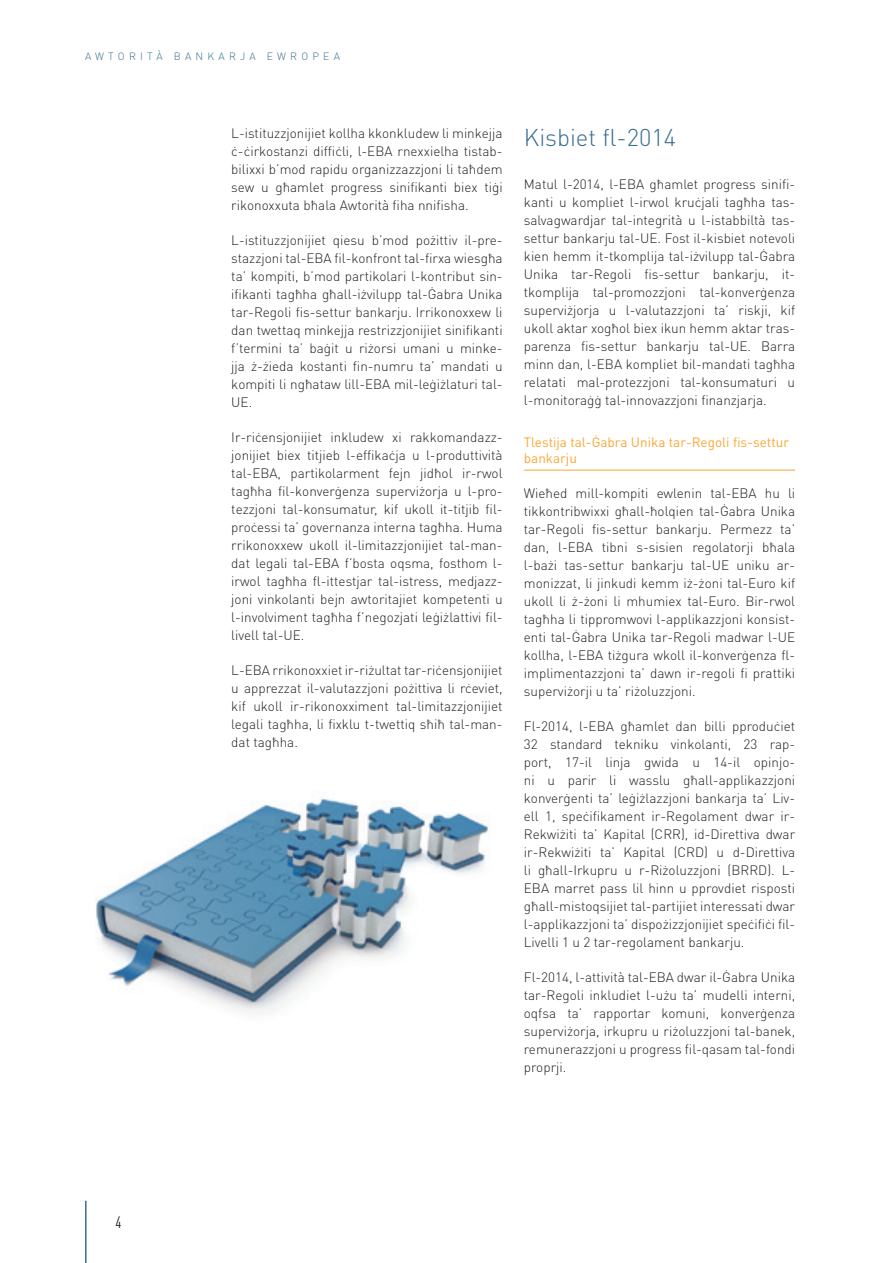
<style>
.page{position:relative;width:893px;height:1263px;background:#fff}
.page>*{position:absolute;margin:0;border:0;box-sizing:border-box;transform-origin:0 0}
.title2{font:300 24px "DIN Pro";color:#386e8f}
.t1{font:condensed 16.5px "DIN Pro";color:#231f20}
.body{font:300 13.5px/18px "DIN Pro";color:#231f20;text-align:justify}
.title4{font:13.5px/16.2px "DIN Pro";color:#faa633}
.t2{font:300 10.5px "DIN Pro";letter-spacing:.4em;color:#386e8f}
</style>
<div class="page">
<hr style="left:85px;top:1201px;width:2px;height:62px;background:#386e8f">
<hr style="left:524px;top:470px;width:271px;height:1px;background:#faa633">
<img style="left:95px;top:798px;width:395px;height:216px">
<p class="t2" style="left:85px;top:49px;width:257px">AWTORITÀ BANKARJA EWROPEA</p>
<p class="body" style="left:231px;top:123px;width:273px">L-istituzzjonijiet kollha kkonkludew li minkejja ċ-ċirkostanzi diffiċli, l-EBA rnexxielha tistab&shy;bilixxi b’mod rapidu organizzazzjoni li taħdem sew u għamlet progress sinifikanti biex tiġi rikonoxxuta bħala Awtorità fiha nnifisha.</p>
<p class="body" style="left:231px;top:230px;width:273px">L-istituzzjonijiet qiesu b’mod pożittiv il-pre&shy;stazzjoni tal-EBA fil-konfront tal-firxa wiesgħa ta’ kompiti, b’mod partikolari l-kontribut sin&shy;ifikanti tagħha għall-iżvilupp tal-Ġabra Unika tar-Regoli fis-settur bankarju. Irrikonoxxew li dan twettaq minkejja restrizzjonijiet sinifikanti f’termini ta’ baġit u riżorsi umani u minke&shy;jja ż-żieda kostanti fin-numru ta’ mandati u kompiti li ngħataw lill-EBA mil-leġiżlaturi tal-UE.</p>
<p class="body" style="left:231px;top:427px;width:273px">Ir-riċensjonijiet inkludew xi rakkomandazz&shy;jonijiet biex titjieb l-effikaċja u l-produttività tal-EBA, partikolarment fejn jidħol ir-rwol tagħha fil-konverġenza superviżorja u l-pro&shy;tezzjoni tal-konsumatur, kif ukoll it-titjib fil&shy;proċessi ta’ governanza interna tagħha. Huma rrikonoxxew ukoll il-limitazzjonijiet tal-man&shy;dat legali tal-EBA f’bosta oqsma, fosthom l&shy;irwol tagħha fl-ittestjar tal-istress, medjazz&shy;joni vinkolanti bejn awtoritajiet kompetenti u l-involviment tagħha f’negozjati leġiżlattivi fil&shy;livell tal-UE.</p>
<p class="body" style="left:231px;top:660px;width:273px">L-EBA rrikonoxxiet ir-riżultat tar-riċensjonijiet u apprezzat il-valutazzjoni pożittiva li rċeviet, kif ukoll ir-rikonoxximent tal-limitazzjonijiet legali tagħha, li fixklu t-twettiq sħiħ tal-man&shy;dat tagħha.</p>
<p class="title2" style="left:524px;top:121px;width:154px">Kisbiet fl-2014</p>
<p class="body" style="left:524px;top:175px;width:273px">Matul l-2014, l-EBA għamlet progress sinifi&shy;kanti u kompliet l-irwol kruċjali tagħha tas&shy;salvagwardjar tal-integrità u l-istabbiltà tas&shy;settur bankarju tal-UE. Fost il-kisbiet notevoli kien hemm it-tkomplija tal-iżvilupp tal-Ġabra Unika tar-Regoli fis-settur bankarju, it&shy;tkomplija tal-promozzjoni tal-konverġenza superviżjorja u l-valutazzjoni ta’ riskji, kif ukoll aktar xogħol biex ikun hemm aktar tras&shy;parenza fis-settur bankarju tal-UE. Barra minn dan, l-EBA kompliet bil-mandati tagħha relatati mal-protezzjoni tal-konsumaturi u l-monitoraġġ tal-innovazzjoni finanzjarja.</p>
<p class="title4" style="left:524px;top:434px;width:267px">Tlestija tal-Ġabra Unika tar-Regoli fis-settur bankarju</p>
<p class="body" style="left:524px;top:484px;width:273px">Wieħed mill-kompiti ewlenin tal-EBA hu li tikkontribwixxi għall-ħolqien tal-Ġabra Unika tar-Regoli fis-settur bankarju. Permezz ta’ dan, l-EBA tibni s-sisien regolatorji bħala l-bażi tas-settur bankarju tal-UE uniku ar&shy;monizzat, li jinkudi kemm iż-żoni tal-Euro kif ukoll li ż-żoni li mhumiex tal-Euro. Bir-rwol tagħha li tippromwovi l-applikazzjoni konsist&shy;enti tal-Ġabra Unika tar-Regoli madwar l-UE kollha, l-EBA tiżgura wkoll il-konverġenza fl&shy;implimentazzjoni ta’ dawn ir-regoli fi prattiki superviżorji u ta’ riżoluzzjoni.</p>
<p class="body" style="left:524px;top:717px;width:273px">Fl-2014, l-EBA għamlet dan billi pproduċiet 32 standard tekniku vinkolanti, 23 rap&shy;port, 17-il linja gwida u 14-il opinjo&shy;ni u parir li wasslu għall-applikazzjoni konverġenti ta’ leġiżlazzjoni bankarja ta’ Liv&shy;ell 1, speċifikament ir-Regolament dwar ir-Rekwiżiti ta’ Kapital (CRR), id-Direttiva dwar ir-Rekwiżiti ta’ Kapital (CRD) u d-Direttiva li għall-Irkupru u r-Riżoluzzjoni (BRRD). L-EBA marret pass lil hinn u pprovdiet risposti għall-mistoqsijiet tal-partijiet interessati dwar l-applikazzjoni ta’ dispożizzjonijiet speċifiċi fil-Livelli 1 u 2 tar-regolament bankarju.</p>
<p class="body" style="left:524px;top:968px;width:273px">Fl-2014, l-attività tal-EBA dwar il-Ġabra Unika tar-Regoli inkludiet l-użu ta’ mudelli interni, oqfsa ta’ rapportar komuni, konverġenza superviżorja, irkupru u riżoluzzjoni tal-banek, remunerazzjoni u progress fil-qasam tal-fondi proprji.</p>
<p class="t1" style="left:116px;top:1212px;width:7px">4</p>
</div>
